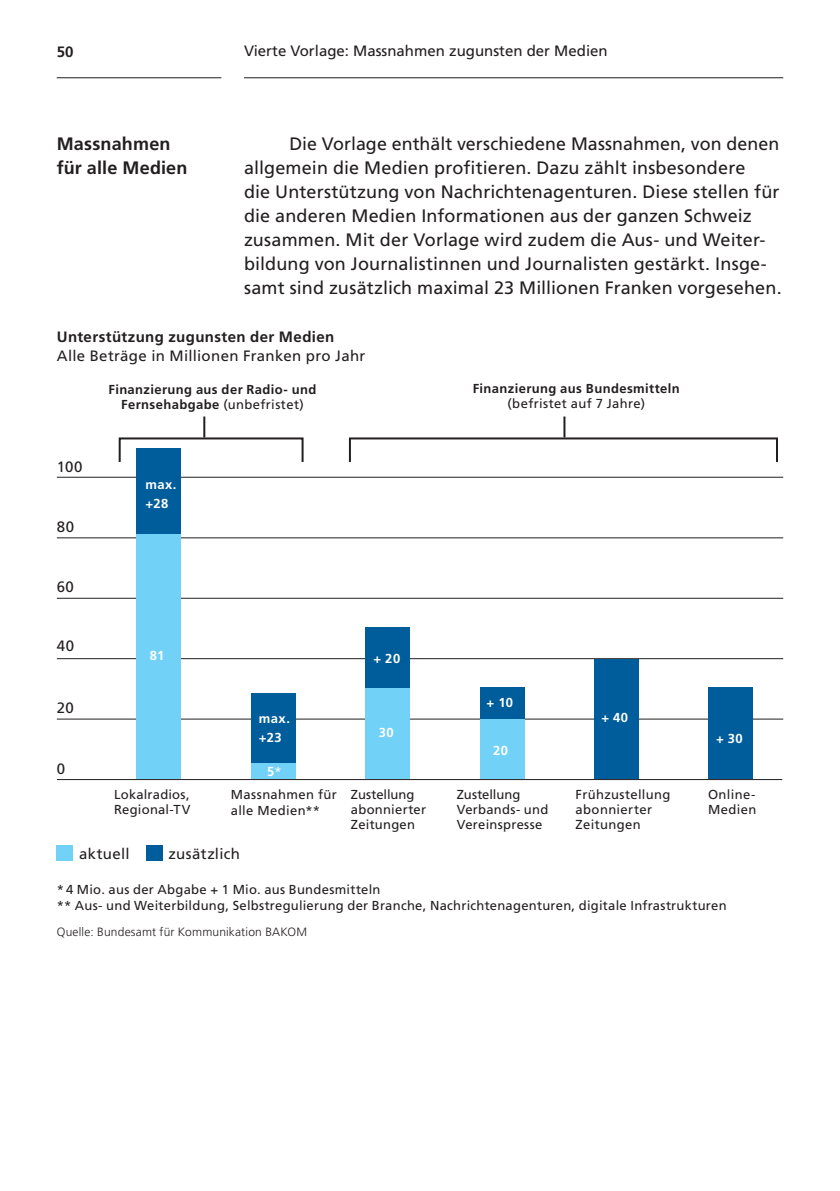
<style>
.page{position:relative;width:840px;height:1191px;background:#fff}
.page>*{position:absolute;margin:0;border:0;box-sizing:border-box;transform-origin:0 0}
.t1{font:18px/24px "Frutiger LT Pro";letter-spacing:.005em;color:#231f20}
.t2{font:700 18px/24px "Frutiger LT Pro";letter-spacing:.01em;color:#231f20}
.t3{font:15px "Frutiger LT Pro";letter-spacing:.01em;color:#231f20}
.t4{font:700 15px "Frutiger LT Pro";letter-spacing:.025em;color:#231f20}
.t5{font:13px/15px "Frutiger LT Pro";letter-spacing:.02em;color:#231f20}
.t6{font:700 13px/15px "Frutiger LT Pro";letter-spacing:.03em;color:#231f20;text-align:center}
.t7{font:700 13px/19px "Frutiger LT Pro";letter-spacing:.035em;color:#fff}
.t8{font:300 12px "Frutiger LT Pro";letter-spacing:.015em;color:#231f20}
.s1{font-weight:400}
</style>
<div class="page">
<hr style="left:244px;top:77px;width:538px;height:1px;background:#231f20">
<hr style="left:57px;top:77px;width:164px;height:1px;background:#231f20">
<div style="left:146px;top:845px;width:16px;height:16px;background:#005d9c"></div>
<div style="left:57px;top:845px;width:16px;height:16px;background:#72d1f6"></div>
<hr style="left:57px;top:537px;width:725px;height:1px;background:#231f20">
<hr style="left:57px;top:598px;width:725px;height:1px;background:#231f20">
<hr style="left:57px;top:658px;width:725px;height:1px;background:#231f20">
<hr style="left:57px;top:718px;width:725px;height:1px;background:#231f20">
<hr style="left:57px;top:477px;width:725px;height:1px;background:#231f20">
<div style="left:136px;top:534px;width:45px;height:245px;background:#72d1f6"></div>
<div style="left:250px;top:763px;width:45px;height:16px;background:#72d1f6"></div>
<div style="left:593px;top:659px;width:45px;height:120px;background:#005d9c"></div>
<div style="left:365px;top:687px;width:45px;height:92px;background:#72d1f6"></div>
<div style="left:708px;top:687px;width:45px;height:92px;background:#005d9c"></div>
<div style="left:479px;top:718px;width:45px;height:61px;background:#72d1f6"></div>
<hr style="left:57px;top:779px;width:724px;height:1px;background:#231f20">
<div style="left:136px;top:449px;width:45px;height:85px;background:#005d9c"></div>
<div style="left:250px;top:693px;width:45px;height:70px;background:#005d9c"></div>
<div style="left:365px;top:627px;width:45px;height:60px;background:#005d9c"></div>
<div style="left:479px;top:687px;width:45px;height:31px;background:#005d9c"></div>
<div style="left:119px;top:437px;width:184px;height:26px;border:2px solid #231f20"></div>
<div style="left:349px;top:437px;width:428px;height:26px;border:2px solid #231f20"></div>
<hr style="left:203px;top:416px;width:2px;height:21px;background:#231f20">
<hr style="left:563px;top:416px;width:2px;height:21px;background:#231f20">
<p class="t4" style="left:57px;top:43px;width:18px">50</p>
<p class="t3" style="left:244px;top:42px;width:365px">Vierte Vorlage: Massnahmen zugunsten der Medien</p>
<p class="t2" style="left:57px;top:132px;width:132px">Massnahmen für alle Medien</p>
<p class="t1" style="left:244px;top:132px;width:539px;text-indent:45px">Die Vorlage enthält verschiedene Massnahmen, von denen allgemein die Medien profitieren. Dazu zählt insbesondere<br>die Unterstützung von Nachrichtenagenturen. Diese stellen für die anderen Medien Informationen aus der ganzen Schweiz zusammen. Mit der Vorlage wird zudem die Aus- und Weiter&shy;bildung von Journalistinnen und Journalisten gestärkt. Insge&shy;samt sind zusätzlich maximal 23 Millionen Franken vorgesehen.</p>
<p class="t4" style="left:57px;top:328px;width:279px">Unterstützung zugunsten der Medien</p>
<p class="t3" style="left:57px;top:347px;width:310px">Alle Beträge in Millionen Franken pro Jahr</p>
<p class="t3" style="left:57px;top:457px;width:27px">100</p>
<p class="t3" style="left:57px;top:518px;width:19px">80</p>
<p class="t3" style="left:57px;top:577px;width:19px">60</p>
<p class="t3" style="left:57px;top:637px;width:19px">40</p>
<p class="t3" style="left:57px;top:699px;width:19px">20</p>
<p class="t3" style="left:57px;top:760px;width:10px">0</p>
<p class="t6" style="left:108px;top:382px;width:209px">Finanzierung aus der Radio- und<br>Fernsehabgabe <span class="s1">(unbefristet)</span></p>
<p class="t6" style="left:472px;top:381px;width:208px">Finanzierung aus Bundesmitteln</p>
<p class="t5" style="left:507px;top:396px;width:139px">(befristet auf 7 Jahre)</p>
<p class="t7" style="left:145px;top:475px;width:33px">max. +28</p>
<p class="t7" style="left:150px;top:646px;width:16px">81</p>
<p class="t7" style="left:259px;top:709px;width:33px">max. +23</p>
<p class="t7" style="left:267px;top:762px;width:16px">5<span class="s1">*</span></p>
<p class="t7" style="left:373px;top:649px;width:28px">+ 20</p>
<p class="t7" style="left:378px;top:723px;width:16px">30</p>
<p class="t7" style="left:486px;top:693px;width:28px">+ 10</p>
<p class="t7" style="left:493px;top:741px;width:16px">20</p>
<p class="t7" style="left:601px;top:708px;width:28px">+ 40</p>
<p class="t7" style="left:715px;top:729px;width:28px">+ 30</p>
<p class="t5" style="left:114px;top:787px;width:78px">Lokalradios,<br>Regional-TV</p>
<p class="t5" style="left:231px;top:787px;width:107px;line-height:16px">Massnahmen für alle Medien**</p>
<p class="t5" style="left:351px;top:787px;width:77px">Zustellung abonnierter<br>Zeitungen</p>
<p class="t5" style="left:456px;top:787px;width:93px">Zustellung<br>Verbands- und<br>Vereinspresse</p>
<p class="t5" style="left:575px;top:787px;width:96px">Frühzustellung abonnierter<br>Zeitungen</p>
<p class="t5" style="left:707px;top:787px;width:50px">Online-<br>Medien</p>
<p class="t3" style="left:79px;top:845px;width:52px">aktuell</p>
<p class="t3" style="left:168px;top:845px;width:73px">zusätzlich</p>
<p class="t5" style="left:57px;top:881px;width:671px;line-height:16px">* 4 Mio. aus der Abgabe + 1 Mio. aus Bundesmitteln<br>** Aus- und Weiterbildung, Selbstregulierung der Branche, Nachrichtenagenturen, digitale Infrastrukturen</p>
<p class="t8" style="left:57px;top:925px;width:252px">Quelle: Bundesamt für Kommunikation BAKOM</p>
</div>
